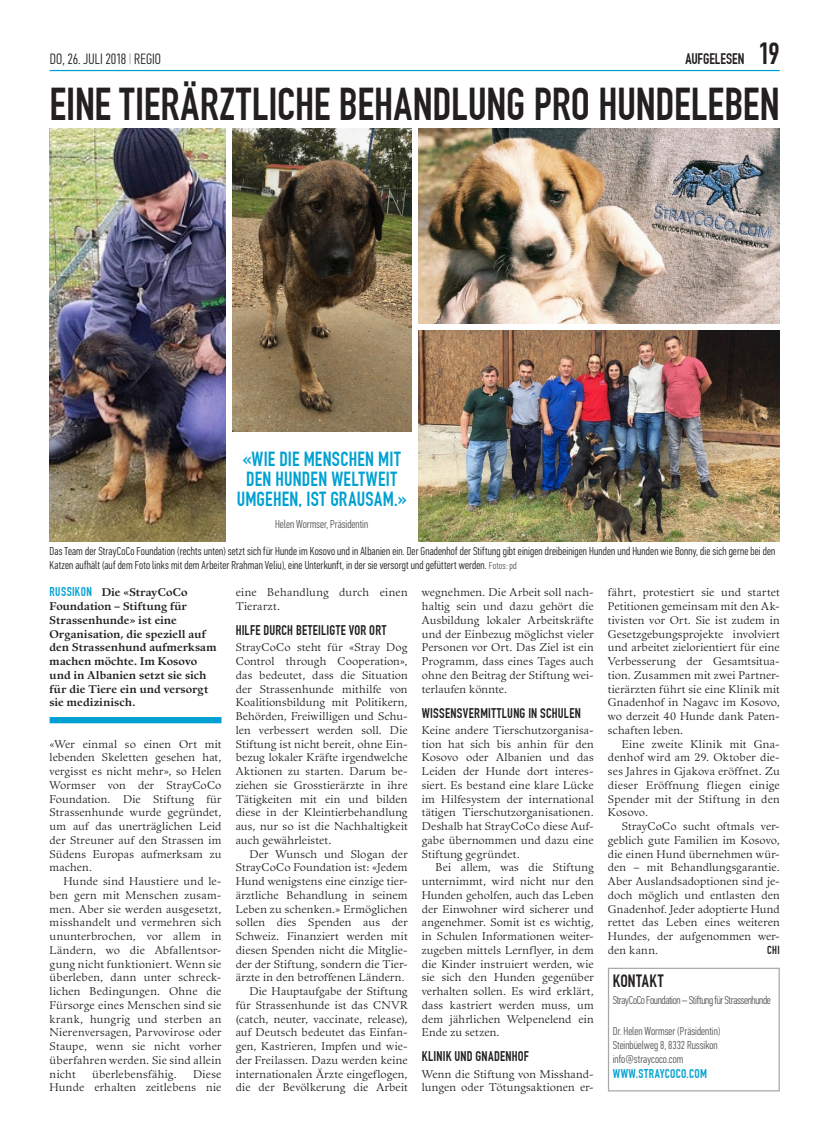
<style>
.page{position:relative;width:833px;height:1134px;background:#fff}
.page>*{position:absolute;margin:0;border:0;box-sizing:border-box;transform-origin:0 0}
.Titel_36__x04{font:45px "DIN1451 Com Engschrift";letter-spacing:-.005em;color:#231f20}
.Zitat__x10{font:20px/20px "DIN1451 Com Engschrift";letter-spacing:.015em;color:#00a1d2}
.Titel_14_Box__x04{font:17.5px "DIN1451 Com Engschrift";letter-spacing:.02em;color:#231f20}
.t1{font:300 15px "PF Din Text Comp Pro";letter-spacing:.005em;color:#231f20}
.t2{font:15px "DIN1451 Com Engschrift";color:#231f20}
.Zwischentitel__x09{font:13.75px "DIN1451 Com Engschrift";letter-spacing:.02em;color:#231f20}
.Webverweis__x08{font:12.5px "DIN1451 Com Engschrift";letter-spacing:.02em;color:#00a1d2}
.Legende__x11{font:300 11.5px/13.8px "PF Din Text Comp Pro";letter-spacing:.01em;color:#231f20}
.GS_Info__x08{font:300 11.5px/13.8px "PF Din Text Comp Pro";letter-spacing:-.005em;color:#57585a}
.GS_Info__x08-2{font:300 11.5px "PF Din Text Comp Pro";letter-spacing:-.03em;color:#57585a}
.GS_Einzug__x08{font:11.5px "DIN1451 Com Engschrift";color:#231f20}
.GS_Einzug__x08-2{font:10.88px/13.8px "Guardi LT Std";letter-spacing:.015em;color:#231f20;text-align:justify}
.GS__x08{font:10.88px/13.8px "Guardi LT Std";letter-spacing:.015em;color:#231f20;text-align:justify}
.Lead__x06{font:700 10.88px/13.8px "Guardi LT Std";letter-spacing:.015em;color:#231f20}
.s1{color:#a8a9ad}
.s2{font-size:30px}
.s3{font-size:10px;color:#57585a}
.s4{font-family:"DIN1451 Com Engschrift";font-weight:400;font-size:12.5px;color:#00a1d2}
</style>
<div class="page">
<hr style="left:50px;top:70px;width:730px;height:1px;background:#00a1d2">
<div style="left:50px;top:717px;width:171px;height:6px;background:#00a1d2"></div>
<img style="left:418px;top:331px;width:362px;height:210px">
<img style="left:418px;top:129px;width:362px;height:194px">
<div style="left:608px;top:968px;width:172px;height:123px;border:1px solid #a8a9ad"></div>
<img style="left:232px;top:129px;width:179px;height:302px">
<img style="left:50px;top:129px;width:175px;height:412px">
<p class="t1" style="left:50px;top:50px;width:113px">DO, 26. JULI 2018 <span class="s1">I</span> REGIO</p>
<p class="t2" style="left:685px;top:50px;width:96px">AUFGELESEN <span class="s2">19</span></p>
<p class="Titel_36__x04" style="left:50px;top:77px;width:731px">EINE TIERÄRZTLICHE BEHANDLUNG PRO HUNDELEBEN</p>
<p class="Zitat__x10" style="left:243px;top:450px;width:159px">«WIE DIE MENSCHEN MIT<br>DEN HUNDEN WELTWEIT</p>
<p class="Zitat__x10" style="left:237px;top:490px;width:171px">UMGEHEN, IST GRAUSAM.»</p>
<p class="GS_Info__x08" style="left:275px;top:517px;width:95px">Helen Wormser, Präsidentin</p>
<p class="Legende__x11" style="left:50px;top:544px;width:727px">Das Team der StrayCoCo Foundation (rechts unten) setzt sich für Hunde im Kosovo und in Albanien ein. Der Gnadenhof der Stiftung gibt einigen dreibeinigen Hunden und Hunden wie Bonny, die sich gerne bei den<br>Katzen aufhält (auf dem Foto links mit dem Arbeiter Rrahman Veliu), eine Unterkunft, in der sie versorgt und gefüttert werden. <span class="s3">Fotos: pd</span></p>
<p class="Lead__x06" style="left:50px;top:586px;width:169px"><span class="s4">RUSSIKON</span> Die «StrayCoCo<br>Foundation – Stiftung für<br>Strassenhunde» ist eine<br>Organisation, die speziell auf den Strassenhund aufmerksam machen möchte. Im Kosovo und in Albanien setzt sie sich für die Tiere ein und versorgt sie medizinisch.</p>
<p class="GS__x08" style="left:50px;top:737px;width:173px">«Wer einmal so einen Ort mit lebenden Skeletten gesehen hat, vergisst es nicht mehr», so Helen Wormser von der StrayCoCo Foundation. Die Stiftung für Strassenhunde wurde gegründet, um auf das unerträglichen Leid der Streuner auf den Strassen im Südens Europas aufmerksam zu machen.</p>
<p class="GS_Einzug__x08-2" style="left:50px;top:875px;width:173px;text-indent:14px">Hunde sind Haustiere und le&shy;ben gern mit Menschen zusam&shy;men. Aber sie werden ausgesetzt, misshandelt und vermehren sich ununterbrochen, vor allem in Ländern, wo die Abfallentsor&shy;gung nicht funktioniert. Wenn sie überleben, dann unter schreck&shy;lichen Bedingungen. Ohne die Fürsorge eines Menschen sind sie krank, hungrig und sterben an Nierenversagen, Parvovirose oder Staupe, wenn sie nicht vorher überfahren werden. Sie sind allein nicht</p>
<p class="GS_Einzug__x08-2" style="left:92px;top:1067px;width:86px">überlebensfähig.</p>
<p class="GS_Einzug__x08-2" style="left:50px;top:1067px;width:173px;text-align:right">Diese<br>Hunde erhalten zeitlebens nie</p>
<p class="GS_Einzug__x08-2" style="left:236px;top:586px;width:173px">eine Behandlung durch einen<br>Tierarzt.</p>
<p class="Zwischentitel__x09" style="left:236px;top:622px;width:152px">HILFE DURCH BETEILIGTE VOR ORT</p>
<p class="GS__x08" style="left:236px;top:641px;width:173px">StrayCoCo steht für «Stray Dog Control through Cooperation», das bedeutet, dass die Situation der Strassenhunde mithilfe von Koalitionsbildung mit Politikern, Behörden, Freiwilligen und Schu&shy;len verbessert werden soll. Die Stiftung ist nicht bereit, ohne Ein&shy;bezug lokaler Kräfte irgendwelche Aktionen zu starten. Darum be&shy;ziehen sie Grosstierärzte in ihre Tätigkeiten mit ein und bilden diese in der Kleintierbehandlung aus, nur so ist die Nachhaltigkeit auch gewährleistet.</p>
<p class="GS_Einzug__x08-2" style="left:236px;top:847px;width:173px;text-indent:14px">Der Wunsch und Slogan der StrayCoCo Foundation ist: «Jedem Hund wenigstens eine einzige tier&shy;ärztliche Behandlung in seinem Leben zu schenken.» Ermöglichen sollen dies Spenden aus der Schweiz. Finanziert werden mit diesen Spenden nicht die Mitglie&shy;der der Stiftung, sondern die Tier&shy;ärzte in den betroffenen Ländern.</p>
<p class="GS_Einzug__x08-2" style="left:236px;top:985px;width:173px;text-indent:14px">Die Hauptaufgabe der Stiftung für Strassenhunde ist das CNVR (catch, neuter, vaccinate, release), auf Deutsch bedeutet das Einfan&shy;gen, Kastrieren, Impfen und wie&shy;der Freilassen. Dazu werden keine internationalen Ärzte eingeflogen, die der Bevölkerung die Arbeit</p>
<p class="GS_Einzug__x08-2" style="left:422px;top:586px;width:173px">wegnehmen. Die Arbeit soll nach&shy;haltig sein und dazu gehört die Ausbildung lokaler Arbeitskräfte und der Einbezug möglichst vieler Personen vor Ort. Das Ziel ist ein Programm, dass eines Tages auch ohne den Beitrag der Stiftung wei&shy;terlaufen könnte.</p>
<p class="Zwischentitel__x09" style="left:422px;top:705px;width:161px">WISSENSVERMITTLUNG IN SCHULEN</p>
<p class="GS__x08" style="left:422px;top:723px;width:173px">Keine andere Tierschutzorganisa&shy;tion hat sich bis anhin für den Kosovo oder Albanien und das Leiden der Hunde dort interes&shy;siert. Es bestand eine klare Lücke im Hilfesystem der international tätigen Tierschutzorganisationen.<br>Deshalb hat StrayCoCo diese Auf&shy;gabe übernommen und dazu eine Stiftung gegründet.</p>
<p class="GS_Einzug__x08-2" style="left:422px;top:861px;width:173px;text-indent:14px">Bei allem, was die Stiftung unternimmt, wird nicht nur den Hunden geholfen, auch das Leben der Einwohner wird sicherer und angenehmer. Somit ist es wichtig, in Schulen Informationen weiter&shy;zugeben mittels Lernflyer, in dem die Kinder instruiert werden, wie sie sich den Hunden gegenüber verhalten sollen. Es wird erklärt, dass kastriert werden muss, um dem jährlichen Welpenelend ein Ende zu setzen.</p>
<p class="Zwischentitel__x09" style="left:422px;top:1048px;width:109px">KLINIK UND GNADENHOF</p>
<p class="GS__x08" style="left:422px;top:1067px;width:173px">Wenn die Stiftung von Misshand&shy;lungen oder Tötungsaktionen er-</p>
<p class="GS__x08" style="left:608px;top:586px;width:173px">fährt, protestiert sie und startet Petitionen gemeinsam mit den Ak&shy;tivisten vor Ort. Sie ist zudem in Gesetzgebungsprojekte involviert und arbeitet zielorientiert für eine Verbesserung der Gesamtsitua&shy;tion. Zusammen mit zwei Partner&shy;tierärzten führt sie eine Klinik mit Gnadenhof in Nagavc im Kosovo, wo derzeit 40 Hunde dank Paten&shy;schaften leben.</p>
<p class="GS_Einzug__x08-2" style="left:608px;top:737px;width:173px;text-indent:14px">Eine zweite Klinik mit Gna&shy;denhof wird am 29. Oktober die&shy;ses Jahres in Gjakova eröffnet. Zu dieser Eröffnung fliegen einige Spender mit der Stiftung in den Kosovo.</p>
<p class="GS_Einzug__x08-2" style="left:608px;top:820px;width:173px;text-indent:14px">StrayCoCo sucht oftmals ver&shy;geblich gute Familien im Kosovo, die einen Hund übernehmen wür&shy;den – mit Behandlungsgarantie.<br>Aber Auslandsadoptionen sind je&shy;doch möglich und entlasten den Gnadenhof. Jeder adoptierte Hund rettet das Leben eines weiteren Hundes, der aufgenommen wer&shy;den kann.</p>
<p class="GS_Einzug__x08" style="left:767px;top:943px;width:14px">CHI</p>
<p class="Titel_14_Box__x04" style="left:612px;top:970px;width:52px">KONTAKT</p>
<p class="GS_Info__x08-2" style="left:612px;top:993px;width:160px">StrayCoCo Foundation – Stiftung für Strassenhunde</p>
<p class="GS_Info__x08" style="left:612px;top:1024px;width:109px">Dr. Helen Wormser (Präsidentin)<br>Steinbüelweg 8, 8332 Russikon info@straycoco.com</p>
<p class="Webverweis__x08" style="left:612px;top:1066px;width:96px">WWW.STRAYCOCO.COM</p>
</div>
